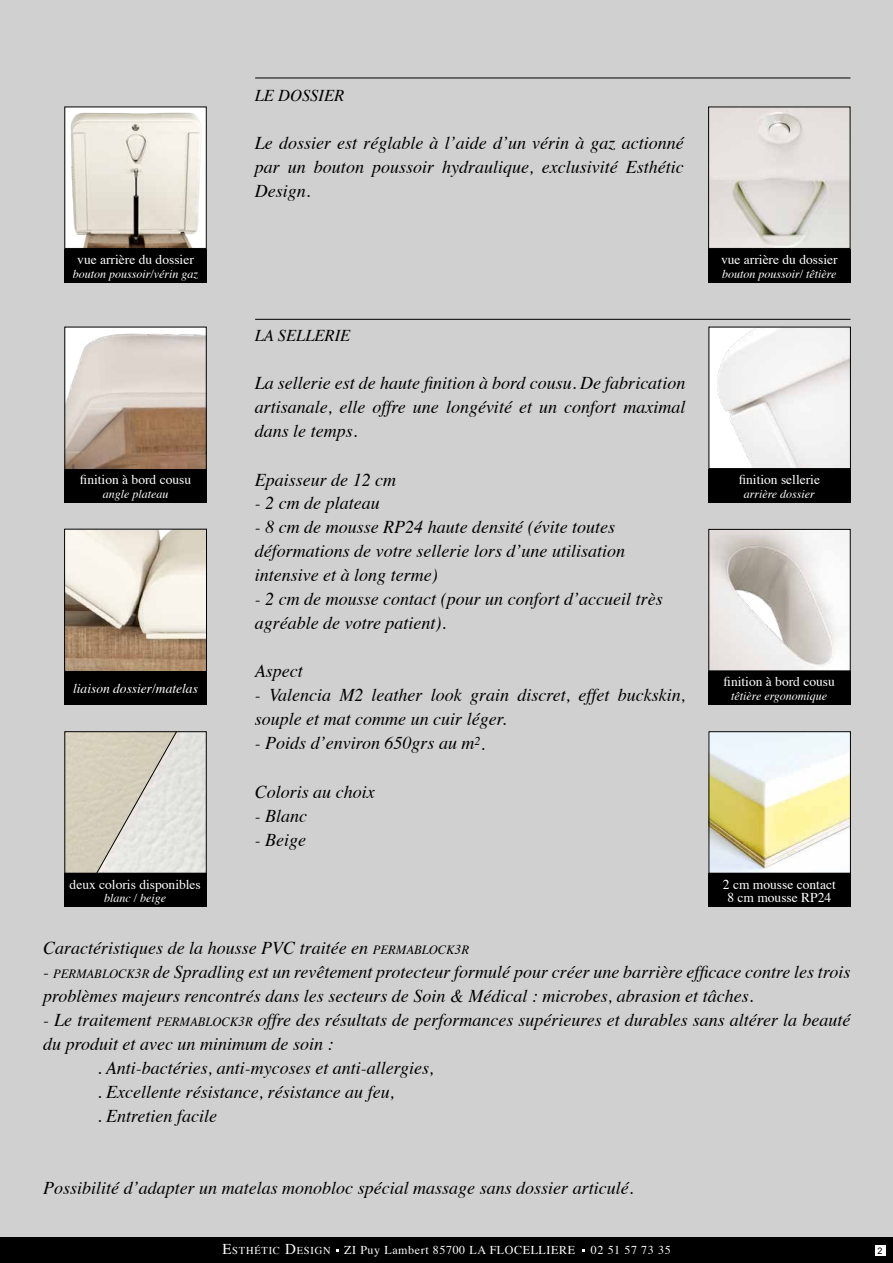
<style>
.page{position:relative;width:893px;height:1263px;background:#d0d0d0}
.page>*{position:absolute;margin:0;border:0;box-sizing:border-box;transform-origin:0 0}
.t1{font:italic 18px/24px "Times";color:#000}
.t2{font:italic 16.5px "Times";color:#000}
.t3{font:13.5px/13.5px "Times";color:#fff;text-align:center}
.t4{font:italic 13.5px "Times";color:#fff}
.t5{font:italic 12px "Times";color:#fff}
.t6{font:12px "Times";letter-spacing:.05em;color:#fff}
.t7{font:9px "Arial";color:#000}
.s1{font-size:12.6px}
.s2{font-size:13.5px}
.s3{font-size:15px}
.s4{font-size:10.5px}
</style>
<div class="page">
<div style="left:0;top:1237px;width:893px;height:26px;background:#000"></div>
<div style="left:875px;top:1245px;width:10px;height:11px;background:#fff"></div>
<img style="left:66px;top:109px;width:139px;height:138px">
<div style="left:64px;top:107px;width:143px;height:142px;border:1px solid #000"></div>
<hr style="left:255px;top:78px;width:595px;height:1px;background:#000">
<hr style="left:255px;top:319px;width:595px;height:1px;background:#000">
<img style="left:710px;top:109px;width:138px;height:138px">
<div style="left:708px;top:107px;width:142px;height:142px;border:1px solid #000"></div>
<div style="left:64px;top:249px;width:143px;height:34px;background:#000"></div>
<div style="left:708px;top:249px;width:142px;height:34px;background:#000"></div>
<img style="left:710px;top:329px;width:139px;height:138px">
<div style="left:708px;top:327px;width:143px;height:142px;border:1px solid #000"></div>
<div style="left:708px;top:469px;width:142px;height:34px;background:#000"></div>
<img style="left:710px;top:531px;width:139px;height:138px">
<div style="left:708px;top:529px;width:143px;height:142px;border:1px solid #000"></div>
<div style="left:708px;top:671px;width:142px;height:34px;background:#000"></div>
<img style="left:710px;top:733px;width:139px;height:138px">
<div style="left:708px;top:731px;width:143px;height:142px;border:1px solid #000"></div>
<div style="left:708px;top:873px;width:142px;height:34px;background:#000"></div>
<img style="left:66px;top:733px;width:139px;height:138px">
<div style="left:64px;top:731px;width:143px;height:142px;border:1px solid #000"></div>
<div style="left:64px;top:873px;width:142px;height:34px;background:#000"></div>
<svg style="left:96px;top:731px;width:81px;height:142px;background:#d7d4c9"></svg>
<img style="left:66px;top:329px;width:139px;height:140px">
<div style="left:64px;top:327px;width:143px;height:145px;border:1px solid #000"></div>
<div style="left:64px;top:469px;width:143px;height:34px;background:#000"></div>
<img style="left:66px;top:531px;width:139px;height:140px">
<div style="left:64px;top:529px;width:143px;height:145px;border:1px solid #000"></div>
<div style="left:64px;top:671px;width:143px;height:34px;background:#000"></div>
<p class="t2" style="left:255px;top:82px;width:91px">LE DOSSIER</p>
<p class="t1" style="left:255px;top:130px;width:431px;text-align:justify">Le dossier est réglable à l’aide d’un vérin à gaz actionné par un bouton poussoir hydraulique, exclusivité Esthétic Design.</p>
<p class="t3" style="left:77px;top:252px;width:118px">vue arrière du dossier</p>
<p class="t5" style="left:73px;top:263px;width:127px">bouton poussoir/vérin gaz</p>
<p class="t3" style="left:721px;top:252px;width:118px">vue arrière du dossier</p>
<p class="t5" style="left:722px;top:263px;width:116px">bouton poussoir/ têtière</p>
<p class="t3" style="left:80px;top:472px;width:113px">finition à bord cousu</p>
<p class="t5" style="left:103px;top:483px;width:67px">angle plateau</p>
<p class="t4" style="left:73px;top:677px;width:126px">liaison dossier/matelas</p>
<p class="t2" style="left:255px;top:322px;width:97px">LA SELLERIE</p>
<p class="t1" style="left:255px;top:370px;width:432px;text-align:justify">La sellerie est de haute finition à bord cousu. De fabrication artisanale, elle offre une longévité et un confort maximal dans le temps.</p>
<p class="t1" style="left:255px;top:466px;width:143px">Epaisseur de 12 cm</p>
<p class="t1" style="left:255px;top:490px;width:126px">- 2 cm de plateau</p>
<p class="t1" style="left:255px;top:514px;width:372px">- 8 cm de mousse RP24 haute densité (évite toutes déformations de votre sellerie lors d’une utilisation intensive et à long terme)</p>
<p class="t1" style="left:255px;top:586px;width:409px">- 2 cm de mousse contact (pour un confort d’accueil très agréable de votre patient).</p>
<p class="t1" style="left:255px;top:658px;width:49px">Aspect</p>
<p class="t1" style="left:255px;top:682px;width:432px">- Valencia M2 leather look grain discret, effet buckskin, souple et mat comme un cuir léger.</p>
<p class="t1" style="left:255px;top:730px;width:232px">- Poids d’environ 650grs au m<sup>2</sup>.</p>
<p class="t1" style="left:255px;top:778px;width:122px">Coloris au choix</p>
<p class="t1" style="left:255px;top:802px;width:54px">- Blanc</p>
<p class="t1" style="left:255px;top:826px;width:53px">- Beige</p>
<p class="t3" style="left:739px;top:472px;width:83px">finition sellerie</p>
<p class="t5" style="left:744px;top:483px;width:73px">arrière dossier</p>
<p class="t3" style="left:723px;top:674px;width:113px">finition à bord cousu</p>
<p class="t5" style="left:731px;top:685px;width:98px">têtière ergonomique</p>
<p class="t3" style="left:70px;top:876px;width:133px">deux coloris disponibles</p>
<p class="t5" style="left:104px;top:888px;width:63px">blanc / beige</p>
<p class="t3" style="left:723px;top:876px;width:114px">2 cm mousse contact<br>8 cm mousse RP24</p>
<p class="t1" style="left:43px;top:934px;width:427px">Caractéristiques de la housse PVC traitée en <span class="s1">PERMABLOCK</span><span class="s2">3</span><span class="s1">R</span></p>
<p class="t1" style="left:43px;top:958px;width:809px">- <span class="s1">PERMABLOCK</span><span class="s2">3</span><span class="s1">R</span> de Spradling est un revêtement protecteur formulé pour créer une barrière efficace contre les trois problèmes majeurs rencontrés dans les secteurs de Soin &amp; Médical : microbes, abrasion et tâches.</p>
<p class="t1" style="left:43px;top:1006px;width:809px">- Le traitement <span class="s1">PERMABLOCK</span><span class="s2">3</span><span class="s1">R</span> offre des résultats de performances supérieures et durables sans altérer la beauté</p>
<p class="t1" style="left:43px;top:1030px;width:292px">du produit et avec un minimum de soin :</p>
<p class="t1" style="left:97px;top:1054px;width:338px">. Anti-bactéries, anti-mycoses et anti-allergies,</p>
<p class="t1" style="left:97px;top:1078px;width:298px">. Excellente résistance, résistance au feu,</p>
<p class="t1" style="left:97px;top:1102px;width:121px">. Entretien facile</p>
<p class="t1" style="left:43px;top:1174px;width:591px">Possibilité d’adapter un matelas monobloc spécial massage sans dossier articulé.</p>
<p class="t6" style="left:222px;top:1239px;width:354px"><span class="s3">E</span><span class="s4">STHÉTIC</span> <span class="s3">D</span><span class="s4">ESIGN</span> ZI Puy Lambert 85700 LA FLOCELLIERE</p>
<p class="t6" style="left:591px;top:1239px;width:81px">02 51 57 73 35</p>
<p class="t7" style="left:877px;top:1245px;width:7px">2</p>
</div>
